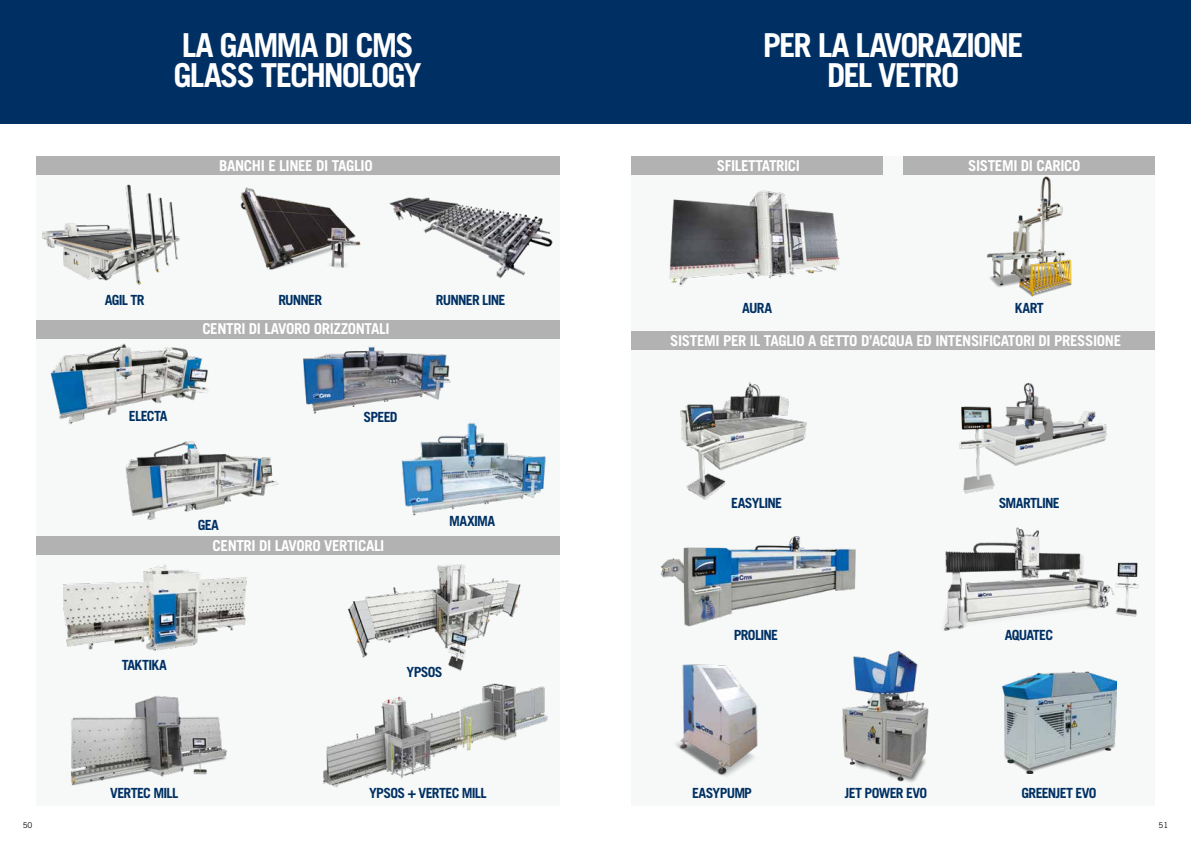
<style>
.page{position:relative;width:1191px;height:842px;background:#fff}
.page>*{position:absolute;margin:0;border:0;box-sizing:border-box;transform-origin:0 0}
.t1{font:700 33px/30.6px "Trade Gothic LT Std";letter-spacing:-.06em;color:#fff}
.t2{font:700 15px "Trade Gothic LT Std";letter-spacing:-.025em;color:#fff}
.t3{font:700 14px "Trade Gothic LT Std";letter-spacing:-.055em;color:#003063}
.t4{font:8px "Trade Gothic LT Std";color:#000}
</style>
<div class="page">
<div style="left:0;top:0;width:1191px;height:123px;background:#003063"></div>
<div style="left:36px;top:156px;width:523px;height:649px;background:#f7f9f9"></div>
<div style="left:36px;top:537px;width:523px;height:18px;background:#b3b2b2"></div>
<div style="left:36px;top:320px;width:523px;height:18px;background:#b3b2b2"></div>
<div style="left:631px;top:156px;width:524px;height:650px;background:#f7f9f9"></div>
<img style="left:675px;top:664px;width:83px;height:113px">
<img style="left:1002px;top:671px;width:114px;height:102px">
<img style="left:842px;top:650px;width:87px;height:132px">
<div style="left:631px;top:332px;width:524px;height:18px;background:#b3b2b2"></div>
<div style="left:631px;top:156px;width:252px;height:19px;background:#b3b2b2"></div>
<div style="left:903px;top:156px;width:252px;height:18px;background:#b3b2b2"></div>
<img style="left:987px;top:176px;width:85px;height:121px">
<img style="left:669px;top:190px;width:171px;height:96px">
<div style="left:36px;top:156px;width:523px;height:19px;background:#b3b2b2"></div>
<img style="left:125px;top:441px;width:154px;height:79px">
<img style="left:295px;top:338px;width:156px;height:76px">
<img style="left:71px;top:696px;width:156px;height:90px">
<img style="left:402px;top:422px;width:144px;height:94px">
<img style="left:323px;top:683px;width:225px;height:105px">
<img style="left:347px;top:564px;width:174px;height:107px">
<img style="left:64px;top:564px;width:183px;height:87px">
<img style="left:47px;top:338px;width:162px;height:87px">
<img style="left:42px;top:184px;width:138px;height:101px">
<img style="left:240px;top:187px;width:313px;height:92px">
<img style="left:680px;top:381px;width:127px;height:118px">
<img style="left:943px;top:527px;width:196px;height:104px">
<img style="left:660px;top:536px;width:196px;height:91px">
<img style="left:959px;top:382px;width:148px;height:112px">
<h1 class="t1" style="left:174px;top:29px;width:249px">LA GAMMA DI CMS<br>GLASS TECHNOLOGY</h1>
<h1 class="t1" style="left:763px;top:29px;width:262px;text-align:center">PER LA LAVORAZIONE<br>DEL VETRO</h1>
<p class="t2" style="left:219px;top:157px;width:155px">BANCHI E LINEE DI TAGLIO</p>
<p class="t2" style="left:717px;top:156px;width:85px">SFILETTATRICI</p>
<p class="t2" style="left:968px;top:156px;width:114px">SISTEMI DI CARICO</p>
<p class="t3" style="left:105px;top:291px;width:41px">AGIL TR</p>
<p class="t3" style="left:278px;top:291px;width:45px">RUNNER</p>
<p class="t3" style="left:436px;top:291px;width:71px">RUNNER LINE</p>
<p class="t2" style="left:202px;top:320px;width:189px">CENTRI DI LAVORO ORIZZONTALI</p>
<p class="t3" style="left:129px;top:407px;width:40px">ELECTA</p>
<p class="t3" style="left:363px;top:408px;width:35px">SPEED</p>
<p class="t3" style="left:198px;top:517px;width:23px">GEA</p>
<p class="t2" style="left:213px;top:537px;width:173px">CENTRI DI LAVORO VERTICALI</p>
<p class="t3" style="left:449px;top:512px;width:48px">MAXIMA</p>
<p class="t3" style="left:122px;top:656px;width:47px">TAKTIKA</p>
<p class="t3" style="left:406px;top:663px;width:38px">YPSOS</p>
<p class="t3" style="left:110px;top:784px;width:70px">VERTEC MILL</p>
<p class="t3" style="left:369px;top:784px;width:119px">YPSOS + VERTEC MILL</p>
<p class="t3" style="left:742px;top:299px;width:31px">AURA</p>
<p class="t3" style="left:1015px;top:299px;width:30px">KART</p>
<p class="t2" style="left:670px;top:332px;width:452px">SISTEMI PER IL TAGLIO A GETTO D’ACQUA ED INTENSIFICATORI DI PRESSIONE</p>
<p class="t3" style="left:731px;top:494px;width:52px">EASYLINE</p>
<p class="t3" style="left:998px;top:494px;width:63px">SMARTLINE</p>
<p class="t3" style="left:734px;top:627px;width:46px">PROLINE</p>
<p class="t3" style="left:1004px;top:627px;width:50px">AQUATEC</p>
<p class="t3" style="left:692px;top:784px;width:61px">EASYPUMP</p>
<p class="t3" style="left:845px;top:784px;width:84px">JET POWER EVO</p>
<p class="t3" style="left:1021px;top:784px;width:77px">GREENJET EVO</p>
<p class="t4" style="left:23px;top:820px;width:11px">50</p>
<p class="t4" style="left:1158px;top:820px;width:11px">51</p>
</div>
